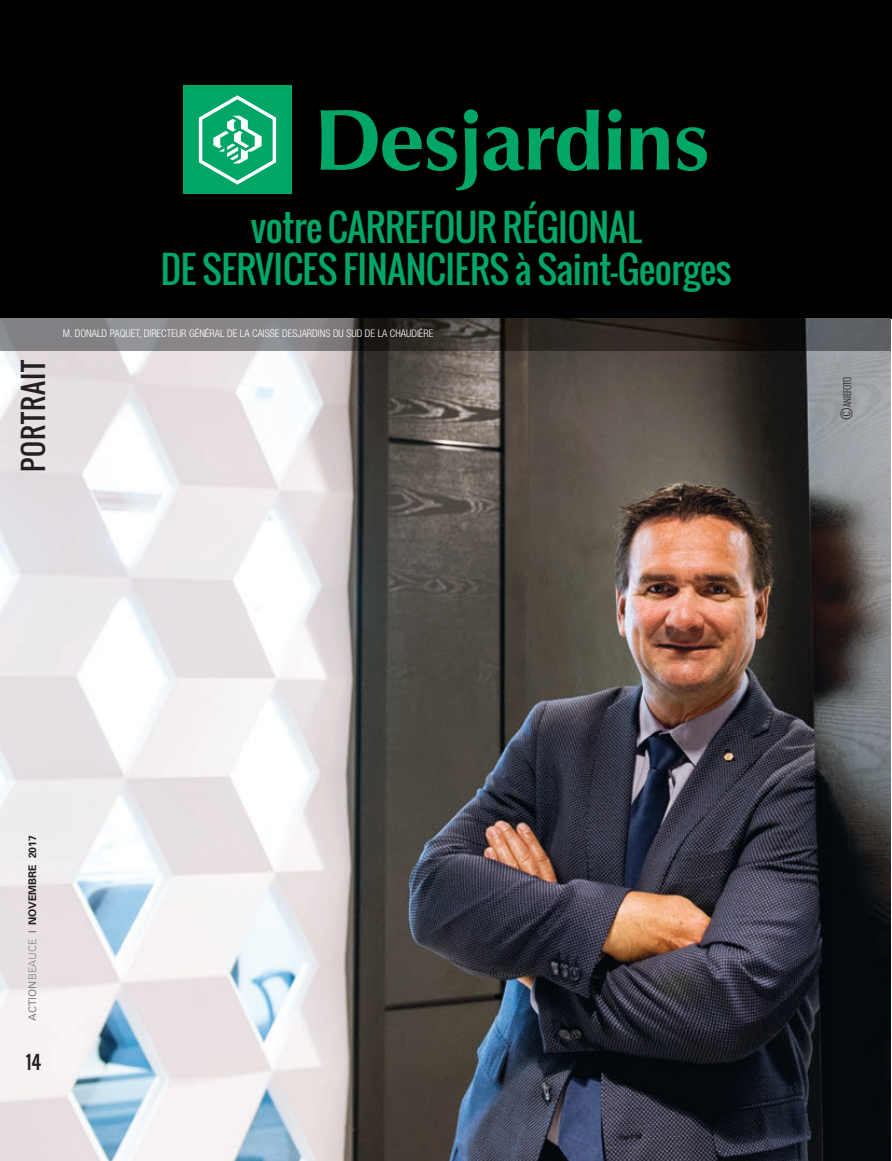
<style>
.page{position:relative;width:892px;height:1161px;background:#fff}
.page>*{position:absolute;margin:0;border:0;box-sizing:border-box;transform-origin:0 0}
.t1{font:36px/41.7px "Oswald";letter-spacing:-.01em;color:#00a665;text-align:center}
.t2{font:27px "Oswald";letter-spacing:.035em;color:#231f20}
.t3{font:18px "Oswald";color:#231f20}
.t4{font:300 condensed 10.5px "Helvetica Neue";color:#fff}
.t5{font:700 10.5px "Univers";color:#231f20}
.t6{font:300 9px "Oswald";letter-spacing:-.01em;color:#231f20}
.s1{font-size:18px}
.s2{font-weight:400;color:#808285}
.s3{font-weight:300;color:#808285}
.s4{font-weight:300}
</style>
<div class="page">
<img style="left:0;top:350px;width:891px;height:810px">
<div style="left:0;top:0;width:892px;height:319px;background:#000001"></div>
<div style="left:183px;top:86px;width:109px;height:108px;background:#00a665"></div>
<svg style="left:199px;top:95px;width:77px;height:89px"></svg>
<svg style="left:320px;top:109px;width:279px;height:81px"></svg>
<svg style="left:608px;top:109px;width:13px;height:61px"></svg>
<svg style="left:630px;top:127px;width:39px;height:43px"></svg>
<svg style="left:677px;top:127px;width:30px;height:44px"></svg>
<img style="left:0;top:319px;width:891px;height:31px">
<p class="t2" style="left:20px;top:471px;width:113px;rotate:-90deg">PORtRAIt</p>
<p class="t1" style="left:161px;top:210px;width:572px">votre CARREFOUR RÉGIONAL<br>DE SERVICES FINANCIERS à Saint-Georges</p>
<p class="t4" style="left:63px;top:330px;width:372px">M. DONALD PAQUET, DIRECTEUR GÉNÉRAL DE LA CAISSE DESJARDINS DU SUD DE LA CHAUDIÈRE</p>
<p class="t6" style="left:843px;top:419px;width:45px;rotate:-90deg"><span class="s1">©</span>ANIEFOTO</p>
<p class="t5" style="left:29px;top:1020px;width:187px;rotate:-90deg"><span class="s2">ACTION</span><span class="s3">BEAUCE</span> <span class="s4">|</span> NOVEMBRE 2017</p>
<p class="t3" style="left:26px;top:1053px;width:17px">14</p>
</div>
